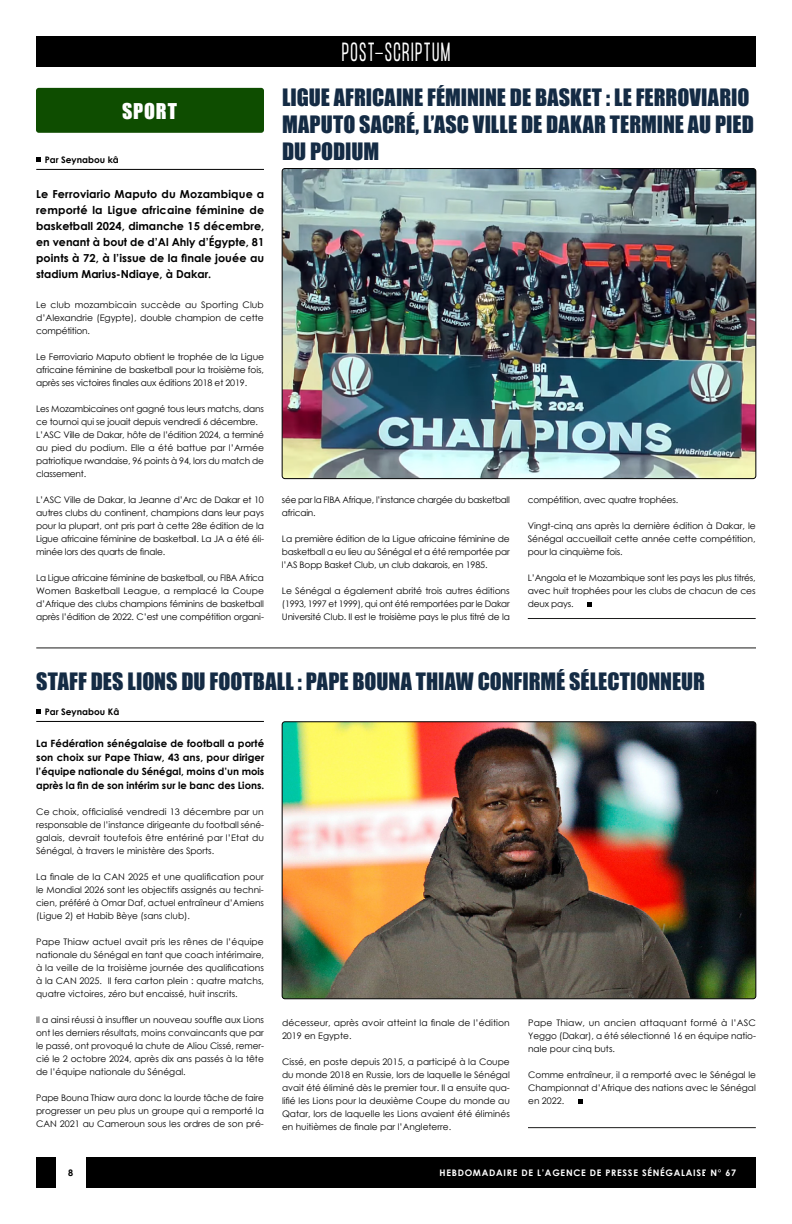
<style>
.page{position:relative;width:792px;height:1224px;background:#fff}
.page>*{position:absolute;margin:0;border:0;box-sizing:border-box;transform-origin:0 0}
.t1{font:300 23px "Formula Condensed";letter-spacing:.075em;color:#fff;scale:.8 1}
.t2{font:22px/27px "Impact";color:#142b44}
.t3{font:20px "Impact";letter-spacing:.045em;color:#fff}
.t4{font:700 11px/16px "Century Gothic";color:#000;text-align:justify}
.t5{font:700 10px/14px "Century Gothic";color:#000;text-align:justify}
.t6{font:9px/13px "Century Gothic";letter-spacing:-.015em;color:#000;text-align:justify}
.t7{font:9px/13px "Century Gothic";letter-spacing:.005em;color:#000}
.t8{font:700 9px "Century Gothic";letter-spacing:.08em;color:#fff}
.t9{font:700 9px "Century Gothic";color:#000}
</style>
<div class="page">
<div style="left:36px;top:36px;width:720px;height:31px;background:#000"></div>
<img style="left:282px;top:722px;width:474px;height:277px">
<div style="left:282px;top:722px;width:474px;height:277px;border:1px solid #000;border-radius:3px"></div>
<hr style="left:36px;top:648px;width:720px;height:1px;background:#1b1b1a">
<img style="left:282px;top:170px;width:474px;height:309px">
<div style="left:282px;top:168px;width:474px;height:311px;border:1px solid #000;border-radius:3px"></div>
<div style="left:36px;top:1157px;width:720px;height:31px;background:#000"></div>
<div style="left:56px;top:1155px;width:30px;height:35px;background:#fff"></div>
<div style="left:36px;top:88px;width:228px;height:45px;background:#0e4d00;border-radius:3px"></div>
<hr style="left:36px;top:169px;width:228px;height:1px;background:#000">
<svg style="left:36px;top:158px;width:5px;height:4px"></svg>
<svg style="left:587px;top:603px;width:4px;height:4px"></svg>
<hr style="left:36px;top:721px;width:228px;height:1px;background:#000">
<svg style="left:36px;top:710px;width:5px;height:4px"></svg>
<svg style="left:578px;top:1099px;width:4px;height:5px"></svg>
<hr style="left:528px;top:1127px;width:228px;height:1px;background:#1b1b1a">
<hr style="left:528px;top:618px;width:228px;height:1px;background:#1b1b1a">
<h3 class="t3" style="left:122px;top:96px;width:56px">SPORT</h3>
<p class="t9" style="left:45px;top:153px;width:76px">Par Seynabou kâ</p>
<p class="t4" style="left:36px;top:186px;width:230px">Le Ferroviario Maputo du Mozambique a remporté la Ligue africaine féminine de basketball 2024, dimanche 15 décembre, en venant à bout de d’Al Ahly d’Égypte, 81 points à 72, à l’issue de la finale jouée au stadium Marius-Ndiaye, à Dakar.</p>
<p class="t6" style="left:36px;top:298px;width:229px">Le club mozambicain succède au Sporting Club d’Alexandrie (Egypte), double champion de cette compétition.</p>
<p class="t6" style="left:36px;top:350px;width:229px">Le Ferroviario Maputo obtient le trophée de la Ligue africaine féminine de basketball pour la troisième fois, après ses victoires finales aux éditions 2018 et 2019.</p>
<p class="t6" style="left:36px;top:402px;width:229px;text-align:left">Les Mozambicaines ont gagné tous leurs matchs, dans ce tournoi qui se jouait depuis vendredi 6 décembre.<br>L’ASC Ville de Dakar, hôte de l’édition 2024, a terminé au pied du podium. Elle a été battue par l’Armée patriotique rwandaise, 96 points à 94, lors du match de classement.</p>
<p class="t6" style="left:36px;top:493px;width:229px">L’ASC Ville de Dakar, la Jeanne d’Arc de Dakar et 10 autres clubs du continent, champions dans leur pays pour la plupart, ont pris part à cette 28e édition de la Ligue africaine féminine de basketball. La JA a été éli&shy;minée lors des quarts de finale.</p>
<p class="t6" style="left:36px;top:571px;width:229px">La Ligue africaine féminine de basketball, ou FIBA Africa Women Basketball League, a remplacé la Coupe d’Afrique des clubs champions féminins de basketball après l’édition de 2022. C’est une compétition organi-</p>
<h1 class="t1" style="left:342px;top:38px;width:137px">POST-SCRIPTUM</h1>
<h2 class="t2" style="left:282px;top:83px;width:473px">LIGUE AFRICAINE FÉMININE DE BASKET : LE FERROVIARIO<br>MAPUTO SACRÉ, L’ASC VILLE DE DAKAR TERMINE AU PIED<br>DU PODIUM</h2>
<p class="t6" style="left:282px;top:493px;width:229px">sée par la FIBA Afrique, l’instance chargée du basketball africain.</p>
<p class="t6" style="left:282px;top:532px;width:229px">La première édition de la Ligue africaine féminine de basketball a eu lieu au Sénégal et a été remportée par l’AS Bopp Basket Club, un club dakarois, en 1985.</p>
<p class="t6" style="left:282px;top:584px;width:229px">Le Sénégal a également abrité trois autres éditions (1993, 1997 et 1999), qui ont été remportées par le Dakar Université Club. Il est le troisième pays le plus titré de la</p>
<p class="t6" style="left:528px;top:493px;width:152px">compétition, avec quatre trophées.</p>
<p class="t6" style="left:528px;top:519px;width:229px">Vingt-cinq ans après la dernière édition à Dakar, le Sénégal accueillait cette année cette compétition, pour la cinquième fois.</p>
<p class="t6" style="left:528px;top:571px;width:229px">L’Angola et le Mozambique sont les pays les plus titrés, avec huit trophées pour les clubs de chacun de ces deux pays.</p>
<h2 class="t2" style="left:36px;top:667px;width:670px">STAFF DES LIONS DU FOOTBALL : PAPE BOUNA THIAW CONFIRMÉ SÉLECTIONNEUR</h2>
<p class="t9" style="left:45px;top:705px;width:76px">Par Seynabou Kâ</p>
<p class="t5" style="left:36px;top:736px;width:230px">La Fédération sénégalaise de football a porté son choix sur Pape Thiaw, 43 ans, pour diriger l’équipe nationale du Sénégal, moins d’un mois après la fin de son intérim sur le banc des Lions.</p>
<p class="t6" style="left:36px;top:805px;width:229px">Ce choix, officialisé vendredi 13 décembre par un responsable de l’instance dirigeante du football séné&shy;galais, devrait toutefois être entériné par l’Etat du Sénégal, à travers le ministère des Sports.</p>
<p class="t6" style="left:36px;top:870px;width:229px">La finale de la CAN 2025 et une qualification pour le Mondial 2026 sont les objectifs assignés au techni&shy;cien, préféré à Omar Daf, actuel entraîneur d’Amiens (Ligue 2) et Habib Bèye (sans club).</p>
<p class="t6" style="left:36px;top:935px;width:229px">Pape Thiaw actuel avait pris les rênes de l’équipe nationale du Sénégal en tant que coach intérimaire, à la veille de la troisième journée des qualifications à la CAN 2025. Il fera carton plein : quatre matchs, quatre victoires, zéro but encaissé, huit inscrits.</p>
<p class="t6" style="left:36px;top:1013px;width:229px">Il a ainsi réussi à insuffler un nouveau souffle aux Lions ont les derniers résultats, moins convaincants que par le passé, ont provoqué la chute de Aliou Cissé, remer&shy;cié le 2 octobre 2024, après dix ans passés à la tête de l’équipe nationale du Sénégal.</p>
<p class="t6" style="left:36px;top:1091px;width:229px">Pape Bouna Thiaw aura donc la lourde tâche de faire progresser un peu plus un groupe qui a remporté la CAN 2021 au Cameroun sous les ordres de son pré-</p>
<p class="t7" style="left:282px;top:1016px;width:229px">décesseur, après avoir atteint la finale de l’édition<br>2019 en Egypte.</p>
<p class="t6" style="left:282px;top:1055px;width:229px">Cissé, en poste depuis 2015, a participé à la Coupe du monde 2018 en Russie, lors de laquelle le Sénégal avait été éliminé dès le premier tour. Il a ensuite qua&shy;lifié les Lions pour la deuxième Coupe du monde au Qatar, lors de laquelle les Lions avaient été éliminés en huitièmes de finale par l’Angleterre.</p>
<p class="t6" style="left:528px;top:1016px;width:229px">Pape Thiaw, un ancien attaquant formé à l’ASC Yeggo (Dakar), a été sélectionné 16 en équipe natio&shy;nale pour cinq buts.</p>
<p class="t6" style="left:528px;top:1068px;width:229px">Comme entraîneur, il a remporté avec le Sénégal le Championnat d’Afrique des nations avec le Sénégal en 2022.</p>
<p class="t9" style="left:68px;top:1166px;width:7px">8</p>
<p class="t8" style="left:440px;top:1166px;width:298px">HEBDOMADAIRE DE L’AGENCE DE PRESSE SÉNÉGALAISE N° 67</p>
</div>
